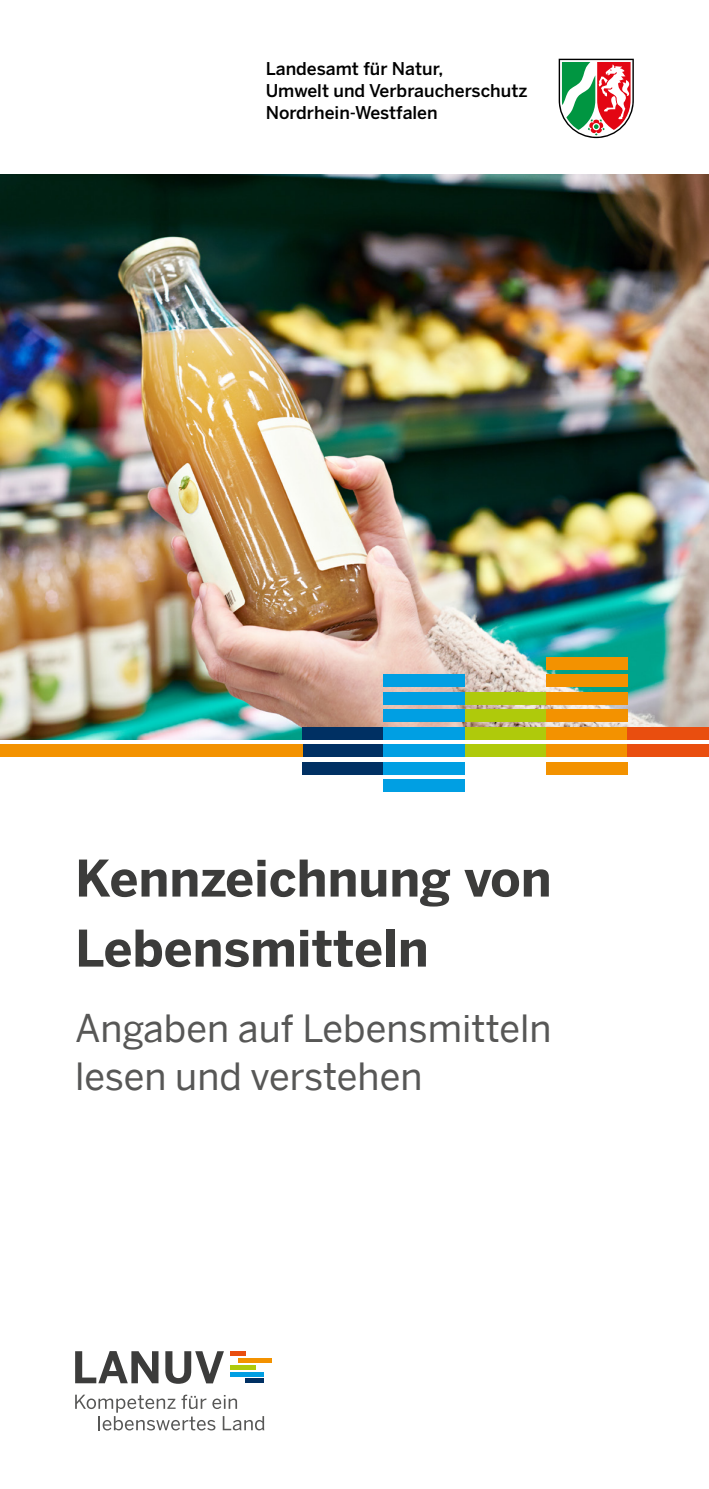
<style>
.page{position:relative;width:709px;height:1489px;background:#fff}
.page>*{position:absolute;margin:0;border:0;box-sizing:border-box;transform-origin:0 0}
.Titel_20pt{font:700 50px/70px "Benton Sans";color:#3c3c3b}
.Subtitel_15pt{font:37.5px/47.5px "Benton Sans";color:#575756}
.t1{font:500 17.5px/22px "Benton Sans";color:#000}
</style>
<div class="page">
<img style="left:0;top:174px;width:709px;height:565px">
<svg style="left:558px;top:59px;width:76px;height:79px"></svg>
<svg style="left:75px;top:1351px;width:83px;height:32px"></svg>
<svg style="left:165px;top:1351px;width:59px;height:32px"></svg>
<div style="left:245px;top:1378px;width:19px;height:5px;background:#003063"></div>
<div style="left:230px;top:1371px;width:34px;height:5px;background:#009fe3"></div>
<div style="left:238px;top:1357px;width:33px;height:5px;background:#f39200"></div>
<div style="left:230px;top:1350px;width:15px;height:5px;background:#e94e0f"></div>
<div style="left:230px;top:1364px;width:26px;height:5px;background:#afca0b"></div>
<svg style="left:75px;top:1394px;width:189px;height:36px"></svg>
<div style="left:384px;top:674px;width:81px;height:13px;background:#009fe3"></div>
<div style="left:384px;top:779px;width:81px;height:12px;background:#009fe3"></div>
<div style="left:302px;top:744px;width:82px;height:13px;background:#003063"></div>
<div style="left:302px;top:762px;width:82px;height:12px;background:#003063"></div>
<div style="left:302px;top:727px;width:82px;height:12px;background:#003063"></div>
<div style="left:384px;top:762px;width:81px;height:12px;background:#009fe3"></div>
<div style="left:384px;top:744px;width:81px;height:13px;background:#009fe3"></div>
<div style="left:384px;top:727px;width:81px;height:12px;background:#009fe3"></div>
<div style="left:384px;top:709px;width:81px;height:13px;background:#009fe3"></div>
<div style="left:384px;top:692px;width:81px;height:12px;background:#009fe3"></div>
<div style="left:465px;top:709px;width:81px;height:13px;background:#afca0b"></div>
<div style="left:465px;top:727px;width:81px;height:12px;background:#afca0b"></div>
<div style="left:465px;top:744px;width:81px;height:13px;background:#afca0b"></div>
<div style="left:465px;top:692px;width:81px;height:12px;background:#afca0b"></div>
<div style="left:546px;top:657px;width:81px;height:12px;background:#f39200"></div>
<div style="left:546px;top:762px;width:81px;height:12px;background:#f39200"></div>
<div style="left:546px;top:744px;width:81px;height:13px;background:#f39200"></div>
<div style="left:546px;top:727px;width:81px;height:12px;background:#f39200"></div>
<div style="left:546px;top:709px;width:81px;height:13px;background:#f39200"></div>
<div style="left:546px;top:692px;width:81px;height:12px;background:#f39200"></div>
<div style="left:546px;top:674px;width:81px;height:13px;background:#f39200"></div>
<div style="left:627px;top:727px;width:82px;height:12px;background:#e94e0f"></div>
<div style="left:627px;top:744px;width:82px;height:13px;background:#e94e0f"></div>
<div style="left:0;top:744px;width:302px;height:13px;background:#f39200"></div>
<p class="t1" style="left:266px;top:57px;width:263px">Landesamt für Natur,<br>Umwelt und Verbraucherschutz<br>Nordrhein-Westfalen</p>
<h1 class="Titel_20pt" style="left:75px;top:842px;width:478px">Kennzeichnung von<br>Lebensmitteln</h1>
<h2 class="Subtitel_15pt" style="left:75px;top:1004px;width:478px">Angaben auf Lebensmitteln lesen und verstehen</h2>
</div>
